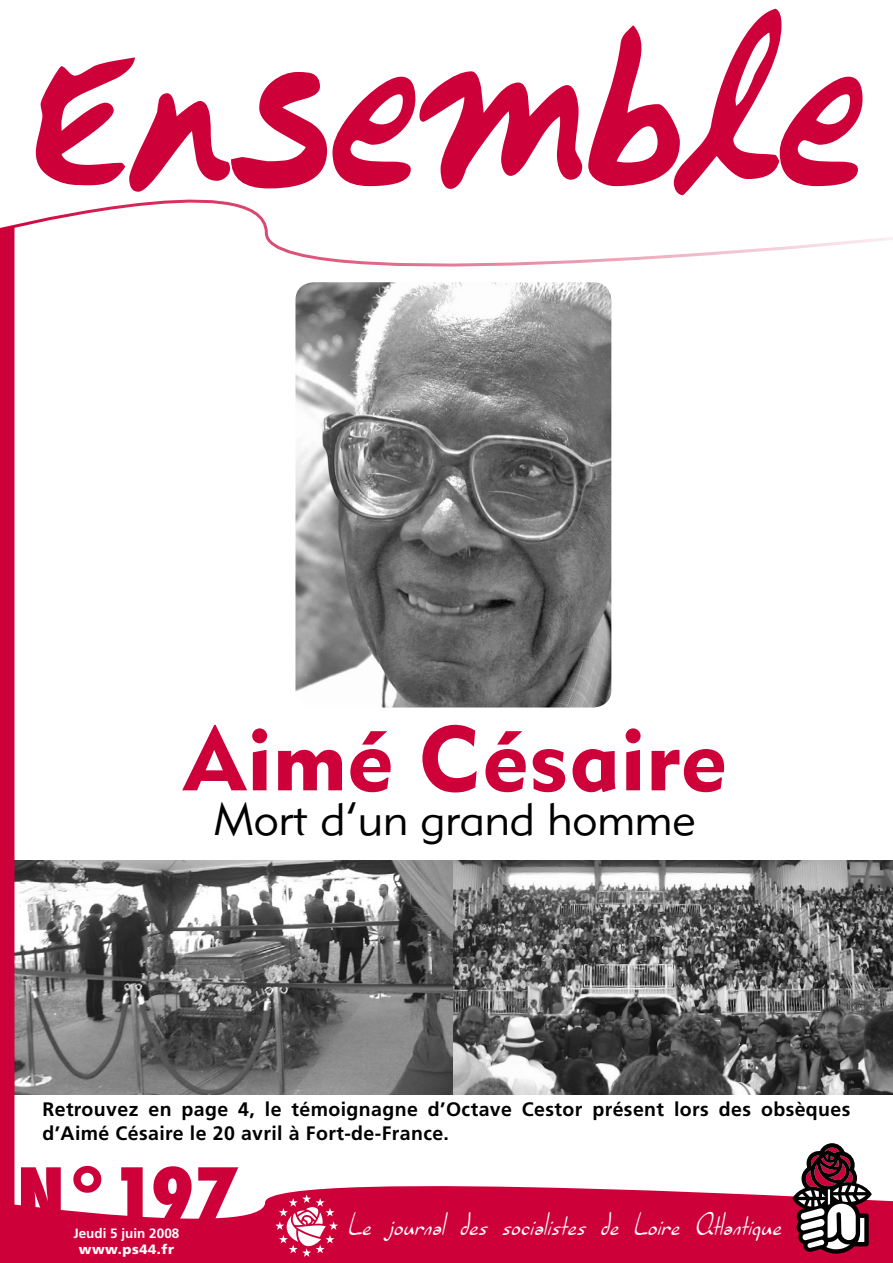
<style>
.page{position:relative;width:893px;height:1263px;background:#fff}
.page>*{position:absolute;margin:0;border:0;box-sizing:border-box;transform-origin:0 0}
.t1{font:214.5px "Ripley Script";letter-spacing:-.01em;color:#cd003a;scale:.77 1}
.t2{font:90px "Metro Black Two";color:#cd003a}
.t3{font:800 condensed 75px "Futura";color:#cd003a}
.t4{font:45px "Metro Lite Two";color:#000}
.t5{font:39px "SF Burlington Script";letter-spacing:.025em;color:#fff}
.t6{font:700 19.5px/23.4px "Frutiger";letter-spacing:.02em;color:#000}
.t7{font:700 13.5px "Frutiger";color:#fff}
.t8{font:900 13.5px "Frutiger";letter-spacing:.04em;color:#fff}
</style>
<div class="page">
<svg style="left:14px;top:1166px;width:879px;height:97px;fill:#cd003a"></svg>
<svg style="left:792px;top:1143px;width:80px;height:111px"></svg>
<svg style="left:9px;top:199px;width:884px;height:106px"></svg>
<svg style="left:275px;top:1194px;width:63px;height:63px"></svg>
<img style="left:14px;top:861px;width:879px;height:233px">
<img style="left:295px;top:282px;width:316px;height:425px;border-radius:18px">
<div style="left:0;top:226px;width:14px;height:1037px;background:#cd003a"></div>
<h1 class="t1" style="left:20px;top:-20px;width:1097px">Ensemble</h1>
<h2 class="t2" style="left:182px;top:702px;width:547px">Aimé Césaire</h2>
<h3 class="t4" style="left:214px;top:792px;width:483px">Mort d’un grand homme</h3>
<p class="t6" style="left:42px;top:1098px;width:809px">Retrouvez en page 4, le témoignagne d’Octave Cestor présent lors des obsèques d’Aimé Césaire le 20 avril à Fort-de-France.</p>
<h3 class="t3" style="left:17px;top:1145px;width:223px">N°197</h3>
<p class="t7" style="left:74px;top:1225px;width:107px">Jeudi 5 juin 2008</p>
<p class="t8" style="left:79px;top:1241px;width:97px">www.ps44.fr</p>
<h3 class="t5" style="left:348px;top:1204px;width:434px">Le journal des socialistes de Loire Atlantique</h3>
</div>
